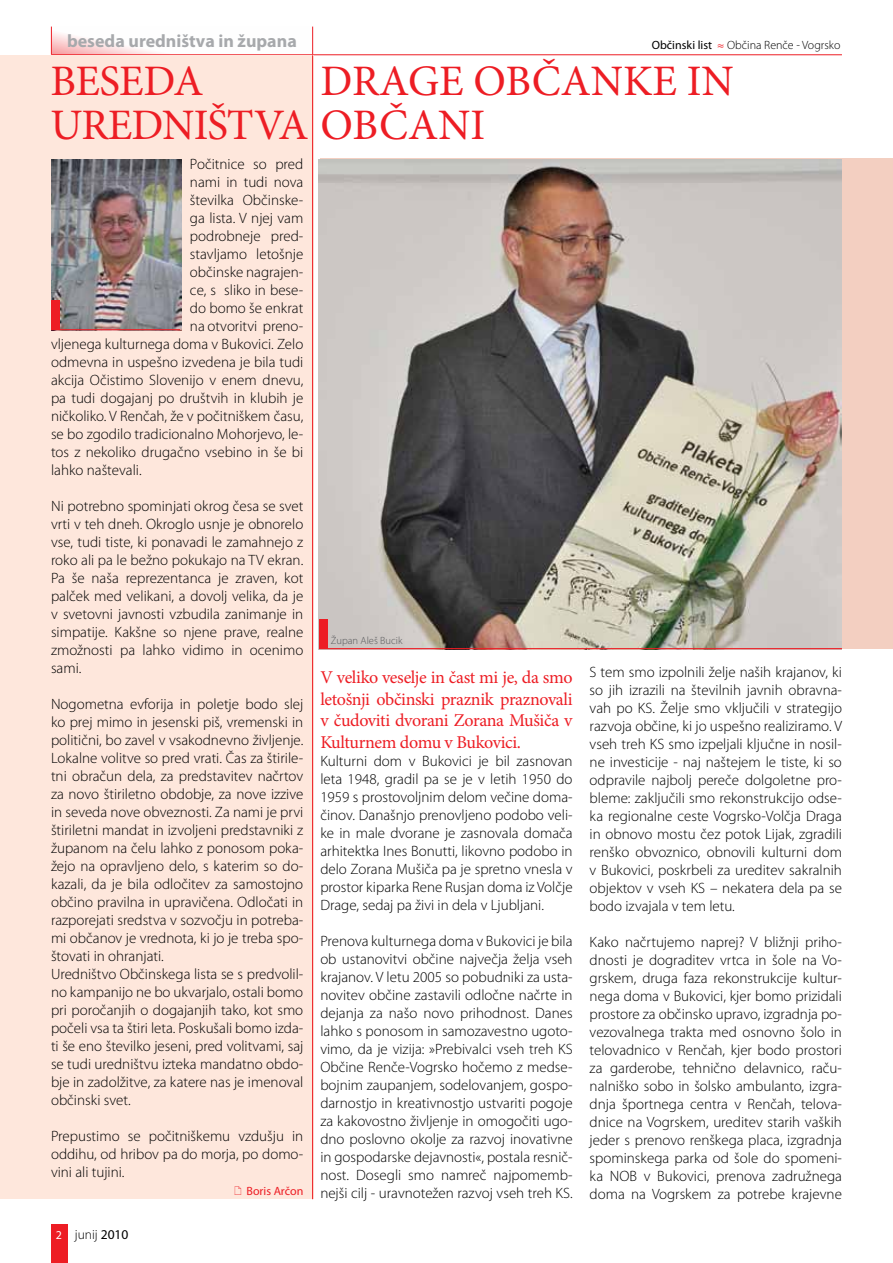
<style>
.page{position:relative;width:893px;height:1263px;background:#fff}
.page>*{position:absolute;margin:0;border:0;box-sizing:border-box;transform-origin:0 0}
.t1{font:43.5px/43.5px "Minion Pro";letter-spacing:-.015em;color:#ed1d24}
.t2{font:18px/21.6px "Minion Pro";letter-spacing:-.02em;color:#ed1d24;text-align:justify}
.t3{font:700 18px "Myriad Pro";color:#a7a9ac}
.t4{font:300 15px/18px "Myriad Pro";color:#000;text-align:justify}
.t5{font:300 13.5px "Myriad Pro";color:#000}
.t6{font:300 12px "Myriad Pro";color:#000}
.t7{font:12px "Myriad Pro";color:#ed1d24}
.t8{font:12px "Myriad Pro";color:#fff}
.t9{font:300 10.5px "Myriad Pro";color:#58595b}
.s1{font-weight:400}
.s2{font-family:"Minion Pro";font-weight:600;color:#ed1d24}
</style>
<div class="page">
<div style="left:51px;top:1225px;width:16px;height:38px;background:#ed1d24"></div>
<hr style="left:51px;top:54px;width:791px;height:1px;background:#ed1d24">
<div style="left:320px;top:158px;width:573px;height:491px;background:#f3cfc1"></div>
<img style="left:319px;top:159px;width:523px;height:489px">
<svg style="left:52px;top:32px;width:260px;height:23px"></svg>
<div style="left:0;top:55px;width:313px;height:1144px;background:#fee7dc"></div>
<hr style="left:312px;top:55px;width:1px;height:1144px;background:#ed1d24">
<svg style="left:51px;top:27px;width:1px;height:27px"></svg>
<svg style="left:312px;top:27px;width:1px;height:27px"></svg>
<img style="left:51px;top:159px;width:130px;height:171px">
<div style="left:51px;top:300px;width:9px;height:30px;background:#ed1d24"></div>
<hr style="left:51px;top:329px;width:129px;height:1px;background:#ed1d24">
<div style="left:319px;top:619px;width:8px;height:30px;background:#ed1d24"></div>
<hr style="left:319px;top:648px;width:523px;height:1px;background:#ed1d24">
<p class="t3" style="left:67px;top:29px;width:231px">beseda uredništva in župana</p>
<p class="t6" style="left:652px;top:38px;width:190px"><span class="s1">Občinski list</span> <span class="s2">≈</span> Občina Renče - Vogrsko</p>
<h1 class="t1" style="left:321px;top:60px;width:390px">Drage občanke in</h1>
<h1 class="t1" style="left:50px;top:60px;width:384px">BESEDA<br>UREDNIŠTVA občani</h1>
<p class="t4" style="left:190px;top:155px;width:115px">Počitnice so pred</p>
<p class="t4" style="left:190px;top:173px;width:115px">nami in tudi nova</p>
<p class="t4" style="left:190px;top:191px;width:115px">številka Občinske-</p>
<p class="t4" style="left:190px;top:209px;width:115px">ga lista. V njej vam</p>
<p class="t4" style="left:190px;top:227px;width:115px">podrobneje pred-</p>
<p class="t4" style="left:190px;top:245px;width:115px">stavljamo letošnje</p>
<p class="t4" style="left:190px;top:263px;width:115px">občinske nagrajen-</p>
<p class="t4" style="left:190px;top:281px;width:115px">ce, s sliko in bese-</p>
<p class="t4" style="left:190px;top:299px;width:115px">do bomo še enkrat</p>
<p class="t4" style="left:190px;top:317px;width:115px">na otvoritvi preno-</p>
<p class="t4" style="left:51px;top:335px;width:254px">vljenega kulturnega doma v Bukovici. Zelo</p>
<p class="t4" style="left:51px;top:353px;width:254px">odmevna in uspešno izvedena je bila tudi</p>
<p class="t4" style="left:51px;top:371px;width:254px">akcija Očistimo Slovenijo v enem dnevu,</p>
<p class="t4" style="left:51px;top:389px;width:254px">pa tudi dogajanj po društvih in klubih je</p>
<p class="t4" style="left:51px;top:407px;width:254px">ničkoliko. V Renčah, že v počitniškem času,</p>
<p class="t4" style="left:51px;top:425px;width:254px">se bo zgodilo tradicionalno Mohorjevo, le-</p>
<p class="t4" style="left:51px;top:443px;width:254px">tos z nekoliko drugačno vsebino in še bi</p>
<p class="t4" style="left:51px;top:461px;width:92px">lahko naštevali.</p>
<p class="t4" style="left:51px;top:497px;width:254px">Ni potrebno spominjati okrog česa se svet vrti v teh dneh. Okroglo usnje je obnorelo vse, tudi tiste, ki ponavadi le zamahnejo z roko ali pa le bežno pokukajo na TV ekran.<br>Pa še naša reprezentanca je zraven, kot palček med velikani, a dovolj velika, da je v svetovni javnosti vzbudila zanimanje in simpatije. Kakšne so njene prave, realne zmožnosti pa lahko vidimo in ocenimo sami.</p>
<p class="t4" style="left:51px;top:695px;width:254px;text-align:left">Nogometna evforija in poletje bodo slej ko prej mimo in jesenski piš, vremenski in politični, bo zavel v vsakodnevno življenje.<br>Lokalne volitve so pred vrati. Čas za štirile&shy;tni obračun dela, za predstavitev načrtov za novo štiriletno obdobje, za nove izzive in seveda nove obveznosti. Za nami je prvi štiriletni mandat in izvoljeni predstavniki z županom na čelu lahko z ponosom poka&shy;žejo na opravljeno delo, s katerim so do&shy;kazali, da je bila odločitev za samostojno občino pravilna in upravičena. Odločati in razporejati sredstva v sozvočju in potreba&shy;mi občanov je vrednota, ki jo je treba spo&shy;štovati in ohranjati.<br>Uredništvo Občinskega lista se s predvolil&shy;no kampanijo ne bo ukvarjalo, ostali bomo pri poročanjih o dogajanjih tako, kot smo počeli vsa ta štiri leta. Poskušali bomo izda&shy;ti še eno številko jeseni, pred volitvami, saj se tudi uredništvu izteka mandatno obdo&shy;bje in zadolžitve, za katere nas je imenoval občinski svet.</p>
<p class="t4" style="left:51px;top:1127px;width:254px">Prepustimo se počitniškemu vzdušju in oddihu, od hribov pa do morja, po domo&shy;vini ali tujini.</p>
<p class="t7" style="left:246px;top:1183px;width:58px">Boris Arčon</p>
<p class="t8" style="left:56px;top:1228px;width:8px">2</p>
<p class="t5" style="left:75px;top:1227px;width:55px">junij <span class="s1">2010</span></p>
<p class="t9" style="left:331px;top:635px;width:73px">Župan Aleš Bucik</p>
<p class="t2" style="left:320px;top:667px;width:254px">V veliko veselje in čast mi je, da smo letošnji občinski praznik praznovali v čudoviti dvorani Zorana Mušiča v Kulturnem domu v Bukovici.</p>
<p class="t4" style="left:320px;top:752px;width:254px">Kulturni dom v Bukovici je bil zasnovan leta 1948, gradil pa se je v letih 1950 do 1959 s prostovoljnim delom večine doma&shy;činov. Današnjo prenovljeno podobo veli&shy;ke in male dvorane je zasnovala domača arhitektka Ines Bonutti, likovno podobo in delo Zorana Mušiča pa je spretno vnesla v prostor kiparka Rene Rusjan doma iz Volčje Drage, sedaj pa živi in dela v Ljubljani.</p>
<p class="t4" style="left:320px;top:932px;width:254px">Prenova kulturnega doma v Bukovici je bila ob ustanovitvi občine največja želja vseh krajanov. V letu 2005 so pobudniki za usta&shy;novitev občine zastavili odločne načrte in dejanja za našo novo prihodnost. Danes lahko s ponosom in samozavestno ugoto&shy;vimo, da je vizija: »Prebivalci vseh treh KS Občine Renče-Vogrsko hočemo z medse&shy;bojnim zaupanjem, sodelovanjem, gospo&shy;darnostjo in kreativnostjo ustvariti pogoje za kakovostno življenje in omogočiti ugo&shy;dno poslovno okolje za razvoj inovativne in gospodarske dejavnosti«, postala resnič&shy;nost. Dosegli smo namreč najpomemb&shy;nejši cilj - uravnotežen razvoj vseh treh KS.</p>
<p class="t4" style="left:590px;top:663px;width:254px">S tem smo izpolnili želje naših krajanov, ki so jih izrazili na številnih javnih obravna&shy;vah po KS. Želje smo vključili v strategijo razvoja občine, ki jo uspešno realiziramo. V vseh treh KS smo izpeljali ključne in nosil&shy;ne investicije - naj naštejem le tiste, ki so odpravile najbolj pereče dolgoletne pro&shy;bleme: zaključili smo rekonstrukcijo odse&shy;ka regionalne ceste Vogrsko-Volčja Draga in obnovo mostu čez potok Lijak, zgradili renško obvoznico, obnovili kulturni dom v Bukovici, poskrbeli za ureditev sakralnih objektov v vseh KS – nekatera dela pa se bodo izvajala v tem letu.</p>
<p class="t4" style="left:590px;top:933px;width:254px">Kako načrtujemo naprej? V bližnji priho&shy;dnosti je dograditev vrtca in šole na Vo&shy;grskem, druga faza rekonstrukcije kultur&shy;nega doma v Bukovici, kjer bomo prizidali prostore za občinsko upravo, izgradnja po&shy;vezovalnega trakta med osnovno šolo in telovadnico v Renčah, kjer bodo prostori za garderobe, tehnično delavnico, raču&shy;nalniško sobo in šolsko ambulanto, izgra&shy;dnja športnega centra v Renčah, telova&shy;dnice na Vogrskem, ureditev starih vaških jeder s prenovo renškega placa, izgradnja spominskega parka od šole do spomeni&shy;ka NOB v Bukovici, prenova zadružnega doma na Vogrskem za potrebe krajevne</p>
</div>
